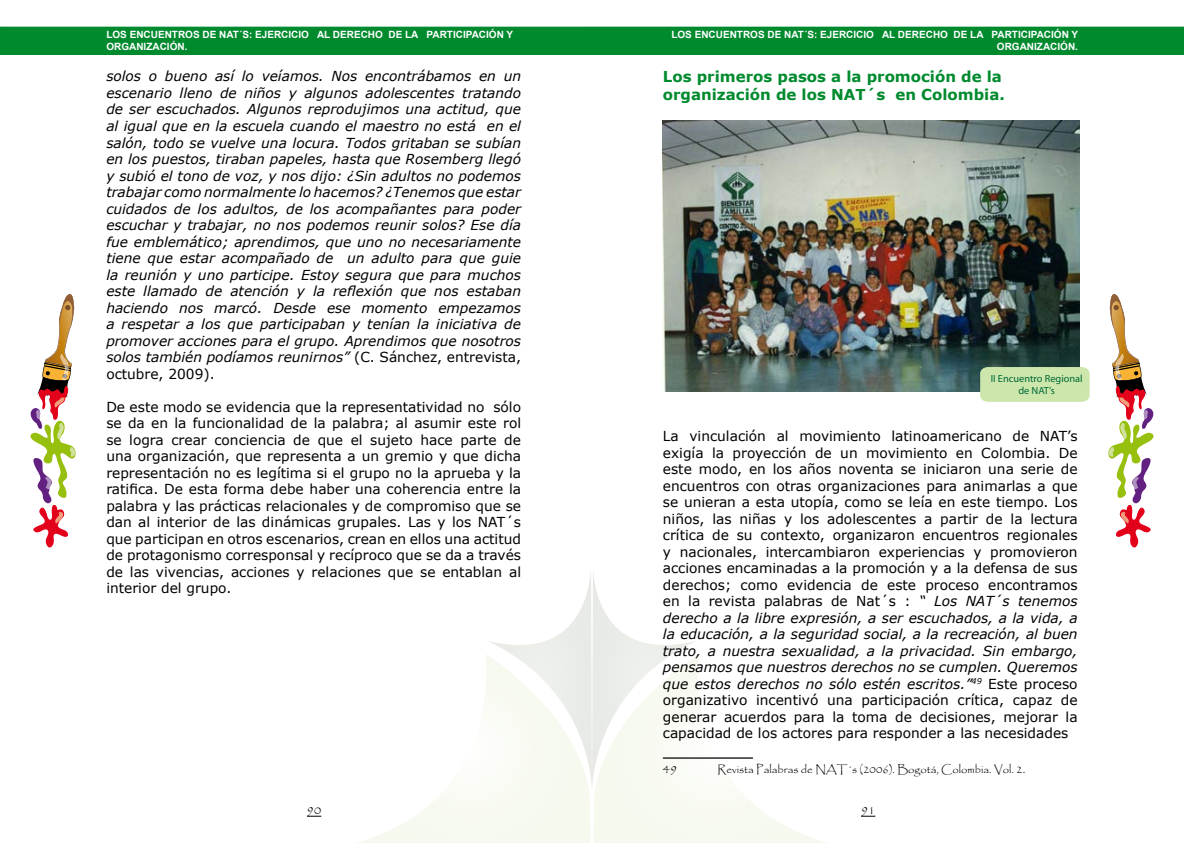
<style>
.page{position:relative;width:1184px;height:844px;background:#fff}
.page>*{position:absolute;margin:0;border:0;box-sizing:border-box;transform-origin:0 0}
.t1{font:700 15px/18px "Verdana";color:#008a2e}
.t2{font:13.75px/16.5px "Verdana";color:#000;text-align:justify}
.t3{font:italic 13.75px/16.5px "Verdana";color:#000;text-align:justify}
.t4{font:12.5px "Papyrus";color:#000}
.t5{font:11.25px "Papyrus";color:#000}
.t6{font:10.38px/12.4px "Myriad Pro";color:#006938;text-align:center}
.t7{font:700 10px/12px "Arial";color:#fff}
.s1{font-style:normal}
.s2{font-style:italic}
.s3{font-family:"Arial Narrow"}
</style>
<div class="page">
<div style="left:0;top:27px;width:592px;height:28px;background:#008a2e"></div>
<div style="left:592px;top:27px;width:591px;height:27px;background:#008a2e"></div>
<div style="left:592px;top:27px;width:591px;height:28px;border:1px solid #008a2e"></div>
<svg style="left:307px;top:815px;width:14px;height:1px"></svg>
<svg style="left:861px;top:815px;width:14px;height:1px"></svg>
<svg style="left:1108px;top:294px;width:46px;height:254px"></svg>
<svg style="left:593px;top:655px;width:230px;height:187px"></svg>
<svg style="left:30px;top:294px;width:46px;height:254px"></svg>
<svg style="left:489px;top:572px;width:208px;height:225px"></svg>
<svg style="left:361px;top:654px;width:230px;height:188px"></svg>
<hr style="left:663px;top:757px;width:90px;height:1px;background:#000">
<img style="left:663px;top:120px;width:416px;height:271px">
<div style="left:980px;top:367px;width:109px;height:35px;background:#cce6ab"></div>
<p class="t7" style="left:106px;top:29px;width:408px">LOS ENCUENTROS DE NAT´S: EJERCICIO AL DERECHO DE LA PARTICIPACIÓN Y<br>ORGANIZACIÓN.</p>
<p class="t7" style="left:671px;top:29px;width:408px;text-align:right">LOS ENCUENTROS DE NAT´S: EJERCICIO AL DERECHO DE LA PARTICIPACIÓN Y<br>ORGANIZACIÓN.</p>
<p class="t3" style="left:106px;top:68px;width:416px">solos o bueno así lo veíamos. Nos encontrábamos en un escenario lleno de niños y algunos adolescentes tratando de ser escuchados. Algunos reprodujimos una actitud, que al igual que en la escuela cuando el maestro no está en el salón, todo se vuelve una locura. Todos gritaban se subían en los puestos, tiraban papeles, hasta que Rosemberg llegó y subió el tono de voz, y nos dijo: ¿Sin adultos no podemos trabajar como normalmente lo hacemos? ¿Tenemos que estar cuidados de los adultos, de los acompañantes para poder escuchar y trabajar, no nos podemos reunir solos? Ese día fue emblemático; aprendimos, que uno no necesariamente tiene que estar acompañado de un adulto para que guie la reunión y uno participe. Estoy segura que para muchos este llamado de atención y la reflexión que nos estaban haciendo nos marcó. Desde ese momento empezamos a respetar a los que participaban y tenían la iniciativa de promover acciones para el grupo. Aprendimos que nosotros solos también podíamos reunirnos” <span class="s1">(C. Sánchez, entrevista, octubre, 2009).</span></p>
<p class="t2" style="left:106px;top:398px;width:416px">De este modo se evidencia que la representatividad no sólo se da en la funcionalidad de la palabra; al asumir este rol se logra crear conciencia de que el sujeto hace parte de una organización, que representa a un gremio y que dicha representación no es legítima si el grupo no la aprueba y la ratifica. De esta forma debe haber una coherencia entre la palabra y las prácticas relacionales y de compromiso que se dan al interior de las dinámicas grupales. Las y los NAT´s que participan en otros escenarios, crean en ellos una actitud de protagonismo corresponsal y recíproco que se da a través de las vivencias, acciones y relaciones que se entablan al interior del grupo.</p>
<p class="t1" style="left:663px;top:68px;width:343px">Los primeros pasos a la promoción de la organización de los NAT´s en Colombia.</p>
<p class="t6" style="left:990px;top:372px;width:93px">II Encuentro Regional de NAT’s</p>
<p class="t2" style="left:663px;top:427px;width:416px">La vinculación al movimiento latinoamericano de NAT’s exigía la proyección de un movimiento en Colombia. De este modo, en los años noventa se iniciaron una serie de encuentros con otras organizaciones para animarlas a que se unieran a esta utopía, como se leía en este tiempo. Los niños, las niñas y los adolescentes a partir de la lectura crítica de su contexto, organizaron encuentros regionales y nacionales, intercambiaron experiencias y promovieron acciones encaminadas a la promoción y a la defensa de sus derechos; como evidencia de este proceso encontramos en la revista palabras de Nat´s : <span class="s2">“ Los NAT´s tenemos derecho a la libre expresión, a ser escuchados, a la vida, a la educación, a la seguridad social, a la recreación, al buen trato, a nuestra sexualidad, a la privacidad. Sin embargo, pensamos que nuestros derechos no se cumplen. Queremos que estos derechos no sólo estén escritos.”</span><sup>49</sup> Este proceso organizativo incentivó una participación crítica, capaz de generar acuerdos para la toma de decisiones, mejorar la capacidad de los actores para responder a las necesidades</p>
<p class="t4" style="left:663px;top:761px;width:16px">49</p>
<p class="t5" style="left:717px;top:762px;width:309px">Revista Palabras de NAT´s (2006). Bogotá, Colombia. Vol. 2<span class="s3">.</span></p>
<p class="t4" style="left:307px;top:801px;width:16px">90</p>
<p class="t4" style="left:861px;top:801px;width:16px">91</p>
</div>
